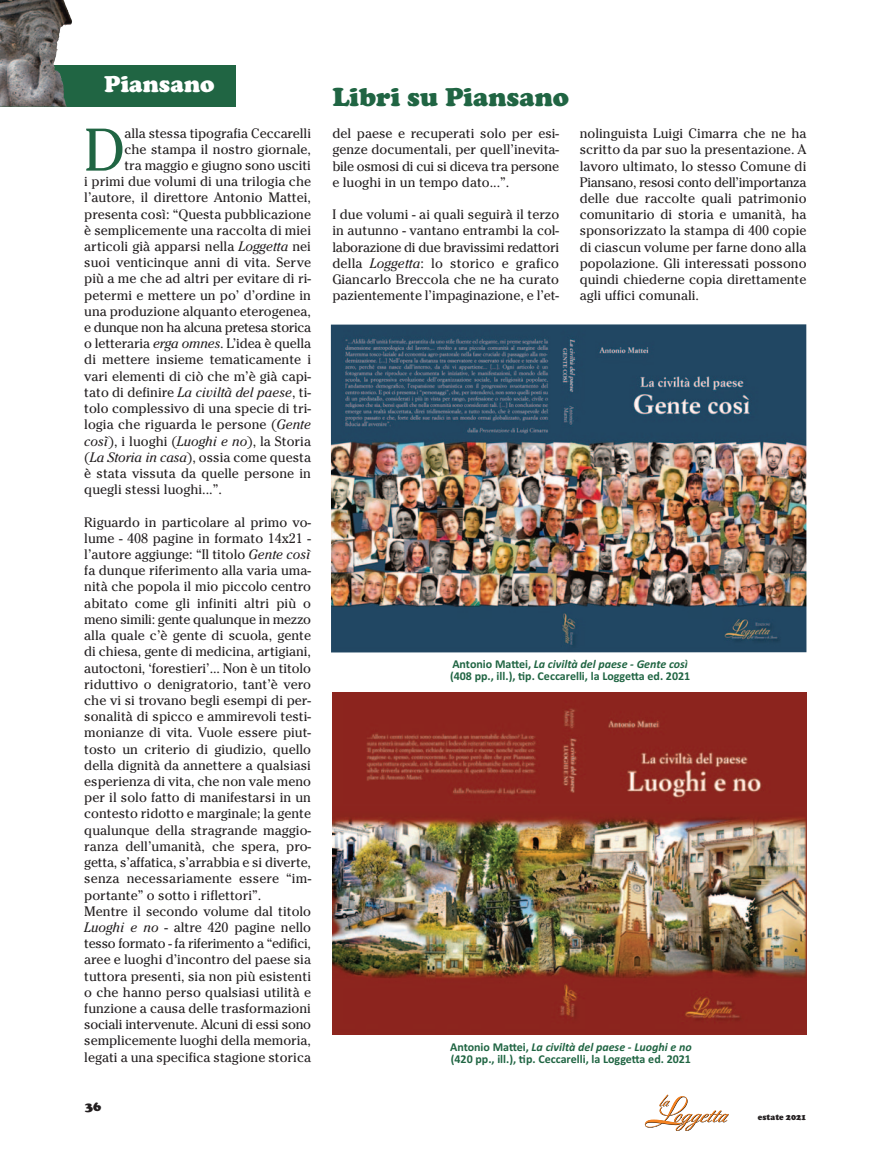
<style>
.page{position:relative;width:893px;height:1149px;background:#fff}
.page>*{position:absolute;margin:0;border:0;box-sizing:border-box;transform-origin:0 0}
.t1{font:59.1px "Cheltenham S Si";color:#206543}
.t2{font:900 27px "Cooper";color:#206543}
.t3{font:900 24px "Cooper";color:#fff}
.t4{font:13.5px/16.2px "Cheltenham S Si";color:#231f20;text-align:justify}
.t5{font:13.5px "Cheltenham S Si";letter-spacing:-.03em;color:#231f20}
.t6{font:900 13.5px "Cooper";color:#231f20}
.t7{font:700 12px "Calibri";color:#206543}
.t8{font:italic 700 12px "Calibri";color:#206543}
.t9{font:900 9px "Cooper";color:#231f20;scale:.95 1}
.s1{font-style:italic}
.s2{font-style:normal}
</style>
<div class="page">
<svg style="left:645px;top:1094px;width:84px;height:36px"></svg>
<div style="left:0;top:65px;width:236px;height:42px;background:#206543"></div>
<img style="left:0;top:0;width:72px;height:107px">
<img style="left:332px;top:692px;width:475px;height:342px">
<img style="left:331px;top:324px;width:475px;height:328px">
<p class="t3" style="left:104px;top:74px;width:112px">Piansano</p>
<p class="t1" style="left:84px;top:128px;width:42px">D</p>
<p class="t4" style="left:124px;top:127px;width:188px">alla stessa tipografia Ceccarelli</p>
<p class="t4" style="left:124px;top:142px;width:188px">che stampa il nostro giornale,</p>
<p class="t4" style="left:124px;top:158px;width:188px">tra maggio e giugno sono usciti</p>
<p class="t4" style="left:84px;top:174px;width:228px">i primi due volumi di una trilogia che</p>
<p class="t4" style="left:84px;top:191px;width:228px">l’autore, il direttore Antonio Mattei,</p>
<p class="t4" style="left:84px;top:207px;width:228px">presenta così: “Questa pubblicazione</p>
<p class="t4" style="left:84px;top:223px;width:228px">è semplicemente una raccolta di miei</p>
<p class="t4" style="left:84px;top:239px;width:228px">articoli già apparsi nella <span class="s1">Loggetta</span> nei</p>
<p class="t4" style="left:84px;top:255px;width:228px">suoi venticinque anni di vita. Serve</p>
<p class="t4" style="left:84px;top:272px;width:228px">più a me che ad altri per evitare di ri-</p>
<p class="t4" style="left:84px;top:288px;width:228px">petermi e mettere un po’ d’ordine in</p>
<p class="t4" style="left:84px;top:304px;width:228px">una produzione alquanto eterogenea,</p>
<p class="t5" style="left:84px;top:322px;width:228px">e dunque non ha alcuna pretesa storica</p>
<p class="t4" style="left:84px;top:337px;width:228px">o letteraria <span class="s1">erga omnes</span>. L’idea è quella</p>
<p class="t4" style="left:84px;top:353px;width:228px">di mettere insieme tematicamente i</p>
<p class="t4" style="left:84px;top:369px;width:228px">vari elementi di ciò che m’è già capi-</p>
<p class="t4" style="left:84px;top:385px;width:228px">tato di definire <span class="s1">La civiltà del paese</span>, ti-</p>
<p class="t4" style="left:84px;top:401px;width:228px">tolo complessivo di una specie di tri-</p>
<p class="t4" style="left:84px;top:418px;width:228px">logia che riguarda le persone (<span class="s1">Gente</span></p>
<p class="t4" style="left:84px;top:434px;width:228px"><span class="s1">così</span>), i luoghi (<span class="s1">Luoghi e no</span>), la Storia</p>
<p class="t4" style="left:84px;top:450px;width:228px">(<span class="s1">La Storia in casa</span>), ossia come questa</p>
<p class="t4" style="left:84px;top:466px;width:228px">è stata vissuta da quelle persone in</p>
<p class="t4" style="left:84px;top:482px;width:139px">quegli stessi luoghi...”.</p>
<p class="t4" style="left:84px;top:515px;width:228px">Riguardo in particolare al primo vo&shy;lume - 408 pagine in formato 14x21 - l’autore aggiunge: “Il titolo <span class="s1">Gente così </span>fa dunque riferimento alla varia uma&shy;nità che popola il mio piccolo centro abitato come gli infiniti altri più o meno simili: gente qualunque in mezzo alla quale c’è gente di scuola, gente di chiesa, gente di medicina, artigiani, autoctoni, ‘forestieri’... Non è un titolo riduttivo o denigratorio, tant’è vero che vi si trovano begli esempi di per&shy;sonalità di spicco e ammirevoli testi&shy;monianze di vita. Vuole essere piut&shy;tosto un criterio di giudizio, quello della dignità da annettere a qualsiasi esperienza di vita, che non vale meno per il solo fatto di manifestarsi in un contesto ridotto e marginale; la gente qualunque della stragrande maggio&shy;ranza dell’umanità, che spera, pro&shy;getta, s’affatica, s’arrabbia e si diverte, senza necessariamente essere “im&shy;portante” o sotto i riflettori”.</p>
<p class="t4" style="left:84px;top:903px;width:228px">Mentre il secondo volume dal titolo <span class="s1">Luoghi e no</span> - altre 420 pagine nello tesso formato - fa riferimento a “edifici, aree e luoghi d’incontro del paese sia tuttora presenti, sia non più esistenti o che hanno perso qualsiasi utilità e funzione a causa delle trasformazioni sociali intervenute. Alcuni di essi sono semplicemente luoghi della memoria, legati a una specifica stagione storica</p>
<p class="t6" style="left:85px;top:1101px;width:18px">36</p>
<p class="t2" style="left:332px;top:86px;width:238px">Libri su Piansano</p>
<p class="t4" style="left:332px;top:127px;width:228px">del paese e recuperati solo per esi&shy;genze documentali, per quell’inevita&shy;bile osmosi di cui si diceva tra persone e luoghi in un tempo dato...”.</p>
<p class="t4" style="left:332px;top:208px;width:228px">I due volumi - ai quali seguirà il terzo in autunno - vantano entrambi la col&shy;laborazione di due bravissimi redattori della <span class="s1">Loggetta</span>: lo storico e grafico Giancarlo Breccola che ne ha curato pazientemente l’impaginazione, e l’et-</p>
<p class="t4" style="left:580px;top:127px;width:228px">nolinguista Luigi Cimarra che ne ha scritto da par suo la presentazione. A lavoro ultimato, lo stesso Comune di Piansano, resosi conto dell’importanza delle due raccolte quali patrimonio comunitario di storia e umanità, ha sponsorizzato la stampa di 400 copie di ciascun volume per farne dono alla popolazione. Gli interessati possono quindi chiederne copia direttamente agli uffici comunali.</p>
<p class="t8" style="left:452px;top:659px;width:237px"><span class="s2">Antonio Mattei,</span> La civiltà del paese ‐ Gente così</p>
<p class="t7" style="left:450px;top:671px;width:242px">(408 pp., ill.), tip. Ceccarelli, la Loggetta ed. 2021</p>
<p class="t8" style="left:450px;top:1042px;width:243px"><span class="s2">Antonio Mattei,</span> La civiltà del paese ‐ Luoghi e no</p>
<p class="t7" style="left:451px;top:1054px;width:242px">(420 pp., ill.), tip. Ceccarelli, la Loggetta ed. 2021</p>
<p class="t9" style="left:758px;top:1113px;width:53px">estate 2021</p>
</div>
